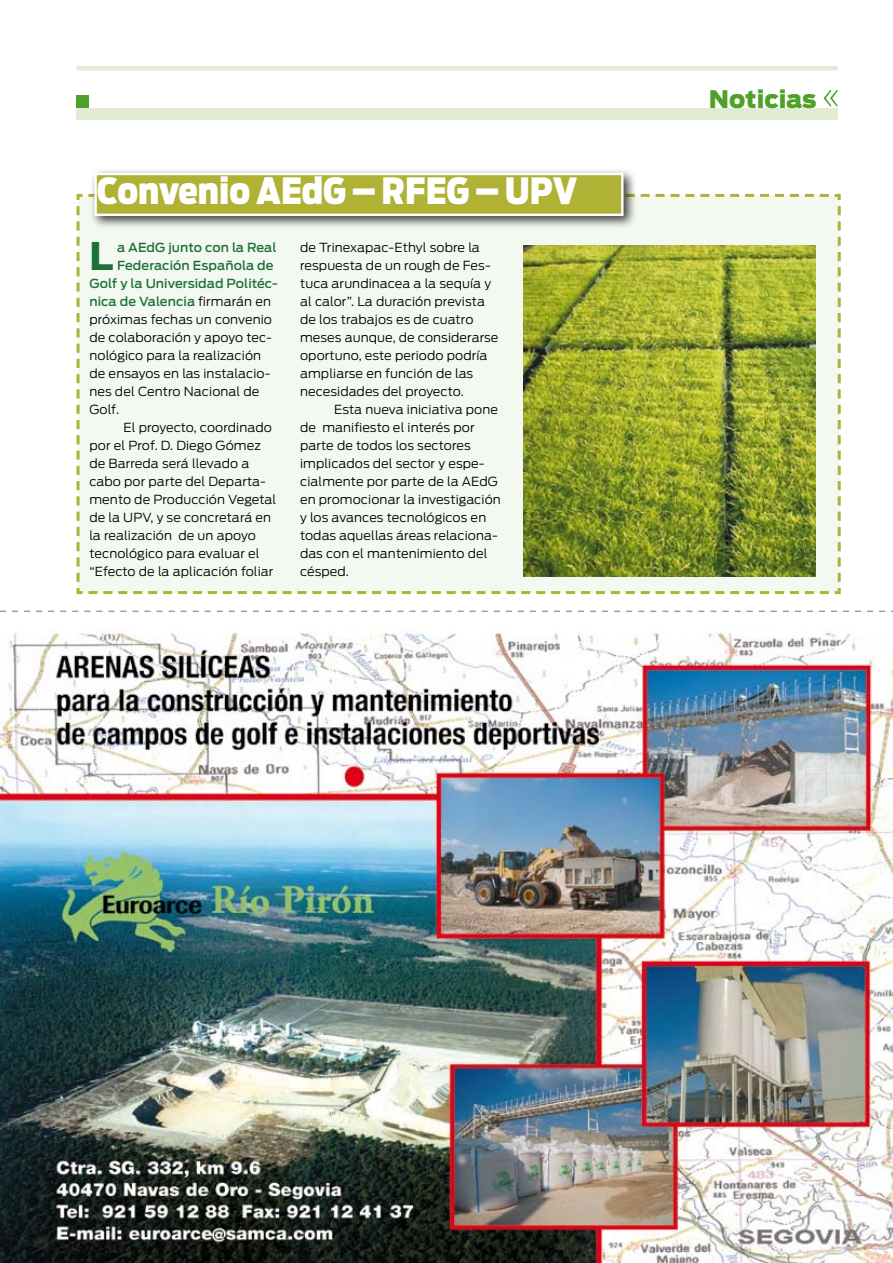
<style>
.page{position:relative;width:893px;height:1263px;background:#fff}
.page>*{position:absolute;margin:0;border:0;box-sizing:border-box;transform-origin:0 0}
.t1{font:700 39.3px "Flama";color:#1d7138}
.t2{font:900 36px "Antenna Cond";color:#fff}
.t3{font:900 24px "Antenna";color:#50a12a}
.t4{font:300 12.45px/18px "Antenna";letter-spacing:.005em;color:#000}
.t5{font:500 12.45px "Antenna";letter-spacing:.005em;color:#1d7138}
.s1{font-weight:300;color:#000}
</style>
<div class="page">
<div style="left:77px;top:108px;width:761px;height:11px;background:#e2ecd5"></div>
<div style="left:77px;top:66px;width:761px;height:5px;background:#e2ecd5"></div>
<svg style="left:824px;top:90px;width:14px;height:16px"></svg>
<div style="left:77px;top:95px;width:12px;height:13px;background:#50a12a"></div>
<div style="left:76px;top:193px;width:765px;height:402px;background:#f3f8f0"></div>
<img style="left:524px;top:245px;width:291px;height:331px">
<div style="left:89px;top:167px;width:547px;height:62px;background:#000;opacity:.75"></div>
<div style="left:96px;top:174px;width:526px;height:41px;background:#afb234"></div>
<div style="left:94px;top:173px;width:529px;height:43px;border:2px solid #fff"></div>
<img style="left:0;top:632px;width:893px;height:631px">
<svg style="left:0;top:611px;width:893px;height:1px"></svg>
<h2 class="t2" style="left:97px;top:169px;width:482px">Convenio AEdG – RFEG – UPV</h2>
<h1 class="t1" style="left:89px;top:232px;width:26px">L</h1>
<p class="t5" style="left:117px;top:240px;width:161px">a AEdG junto con la Real</p>
<p class="t4" style="left:300px;top:239px;width:200px">de Trinexapac-Ethyl sobre la respuesta de un rough de Fes&shy;tuca arundinacea a la sequía y al calor”. La duración prevista de los trabajos es de cuatro meses aunque, de considerarse oportuno, este periodo podría ampliarse en función de las necesidades del proyecto.</p>
<p class="t4" style="left:300px;top:401px;width:202px;text-indent:34px">Esta nueva iniciativa pone de manifiesto el interés por parte de todos los sectores implicados del sector y espe&shy;cialmente por parte de la AEdG en promocionar la investigación y los avances tecnológicos en todas aquellas áreas relaciona&shy;das con el mantenimiento del césped.</p>
<p class="t5" style="left:117px;top:258px;width:158px">Federación Española de</p>
<p class="t5" style="left:89px;top:276px;width:190px">Golf y la Universidad Politéc-</p>
<p class="t5" style="left:89px;top:294px;width:183px">nica de Valencia <span class="s1">firmarán en</span></p>
<p class="t4" style="left:89px;top:311px;width:184px">próximas fechas un convenio</p>
<p class="t4" style="left:89px;top:329px;width:184px">de colaboración y apoyo tec-</p>
<p class="t4" style="left:89px;top:347px;width:173px">nológico para la realización</p>
<p class="t4" style="left:89px;top:365px;width:183px">de ensayos en las instalacio-</p>
<p class="t4" style="left:89px;top:383px;width:172px">nes del Centro Nacional de</p>
<p class="t4" style="left:89px;top:401px;width:31px">Golf.</p>
<p class="t4" style="left:123px;top:419px;width:150px">El proyecto, coordinado</p>
<p class="t4" style="left:89px;top:437px;width:173px">por el Prof. D. Diego Gómez</p>
<p class="t4" style="left:89px;top:455px;width:161px">de Barreda será llevado a</p>
<p class="t4" style="left:89px;top:473px;width:178px">cabo por parte del Departa-</p>
<p class="t4" style="left:89px;top:491px;width:188px">mento de Producción Vegetal</p>
<p class="t4" style="left:89px;top:509px;width:183px">de la UPV, y se concretará en</p>
<p class="t4" style="left:89px;top:527px;width:168px">la realización de un apoyo</p>
<p class="t4" style="left:89px;top:545px;width:172px">tecnológico para evaluar el</p>
<p class="t4" style="left:89px;top:563px;width:186px">“Efecto de la aplicación foliar</p>
<h3 class="t3" style="left:709px;top:85px;width:109px">Noticias</h3>
</div>
